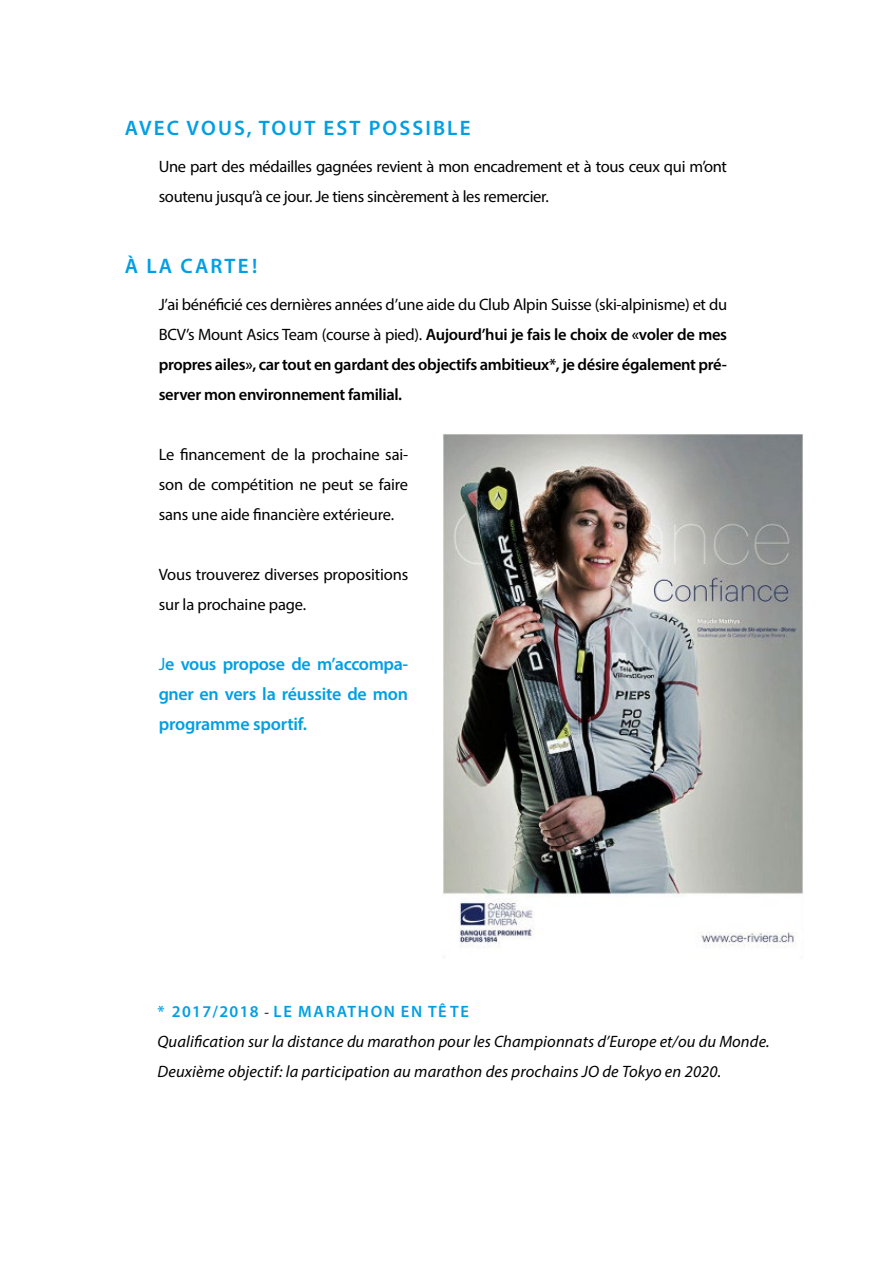
<style>
.page{position:relative;width:893px;height:1263px;background:#fff}
.page>*{position:absolute;margin:0;border:0;box-sizing:border-box;transform-origin:0 0}
.t1{font:600 21px "Myriad Pro";letter-spacing:.1em;color:#009fe3}
.t2{font:600 18px/30px "Myriad Pro";letter-spacing:-.01em;color:#009fe3;text-align:justify}
.t3{font:16.5px/30px "Myriad Pro";letter-spacing:-.02em;color:#000}
.t4{font:600 16.5px/30px "Myriad Pro";letter-spacing:-.02em;color:#000;text-align:justify}
.t5{font:italic 16.5px/30px "Myriad Pro";letter-spacing:.01em;color:#000}
.s1{font-weight:400}
.s2{font-weight:600;font-style:normal;color:#009fe3}
.s3{font-family:"Minion Pro";font-style:normal}
</style>
<div class="page">
<img style="left:443px;top:434px;width:361px;height:524px">
<p class="t1" style="left:125px;top:114px;width:347px">AVEC VOUS, TOUT EST POSSIBLE</p>
<p class="t3" style="left:159px;top:152px;width:570px">Une part des médailles gagnées revient à mon encadrement et à tous ceux qui m’ont soutenu jusqu’à ce jour. Je tiens sincèrement à les remercier.</p>
<p class="t1" style="left:125px;top:252px;width:134px">À LA CARTE !</p>
<p class="t4" style="left:159px;top:289px;width:570px"><span class="s1">J’ai bénéficié ces dernières années d’une aide du Club Alpin Suisse (ski-alpinisme) et du BCV’s Mount Asics Team (course à pied).</span> Aujourd’hui je fais le choix de «voler de mes propres ailes», car tout en gardant des objectifs ambitieux*, je désire également pré&shy;server mon environnement familial.</p>
<p class="t3" style="left:159px;top:439px;width:251px;text-align:justify">Le financement de la prochaine sai&shy;son de compétition ne peut se faire sans une aide financière extérieure.</p>
<p class="t3" style="left:159px;top:559px;width:251px">Vous trouverez diverses propositions sur la prochaine page.</p>
<p class="t2" style="left:159px;top:649px;width:251px"><span class="s1">J</span>e vous propose de m’accompa&shy;gner en vers la réussite de mon programme sportif.</p>
<p class="t5" style="left:157px;top:996px;width:614px"><span class="s2">* 2017/2018</span> <span class="s3">-</span> <span class="s2">LE MARATHON EN TÊTE<br></span>Qualification sur la distance du marathon pour les Championnats d’Europe et/ou du Monde.<br>Deuxième objectif: la participation au marathon des prochains JO de Tokyo en 2020.</p>
</div>
